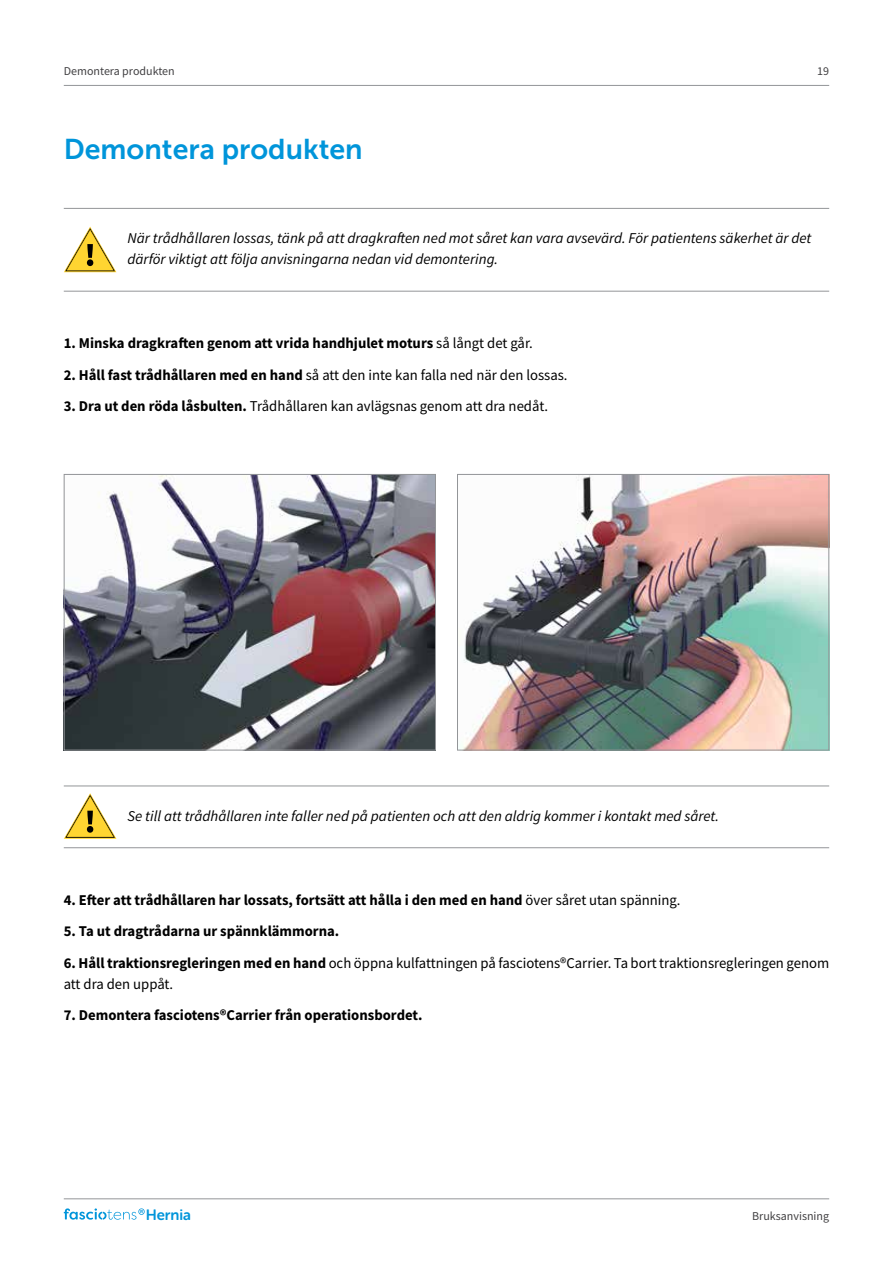
<style>
.page{position:relative;width:893px;height:1263px;background:#fff}
.page>*{position:absolute;margin:0;border:0;box-sizing:border-box;transform-origin:0 0}
.t1{font:28.5px "Museo Sans 700";color:#0095da}
.t2{font:15px/21px "Source Sans Pro";color:#000}
.t3{font:italic 15px/21px "Source Sans Pro";color:#000}
.t4{font:700 15px "Source Sans Pro";color:#000}
.t5{font:15px "Museo Sans Rounded 700";color:#0095da}
.t6{font:12px "Source Sans Pro";color:#414042}
.s1{font-weight:400}
.s2{font-weight:700}
</style>
<div class="page">
<hr style="left:64px;top:85px;width:765px;height:1px;background:#939598">
<hr style="left:64px;top:1198px;width:765px;height:1px;background:#939598">
<svg style="left:64px;top:1208px;width:81px;height:12px"></svg>
<hr style="left:64px;top:291px;width:765px;height:1px;background:#939598">
<hr style="left:64px;top:208px;width:765px;height:1px;background:#939598">
<hr style="left:64px;top:847px;width:765px;height:1px;background:#939598">
<hr style="left:64px;top:786px;width:765px;height:1px;background:#939598">
<svg style="left:64px;top:227px;width:52px;height:45px"></svg>
<svg style="left:64px;top:793px;width:52px;height:46px"></svg>
<img style="left:66px;top:476px;width:368px;height:272px">
<div style="left:64px;top:474px;width:372px;height:276px;border:1px solid #939598"></div>
<img style="left:463px;top:476px;width:364px;height:272px">
<div style="left:457px;top:474px;width:372px;height:276px;border:1px solid #939598"></div>
<p class="t6" style="left:64px;top:63px;width:112px">Demontera produkten</p>
<h1 class="t1" style="left:64px;top:133px;width:300px">Demontera produkten</h1>
<p class="t6" style="left:817px;top:63px;width:13px">19</p>
<p class="t3" style="left:128px;top:227px;width:685px">När trådhållaren lossas, tänk på att dragkraften ned mot såret kan vara avsevärd. För patientens säkerhet är det därför viktigt att följa anvisningarna nedan vid demontering.</p>
<p class="t4" style="left:64px;top:333px;width:471px">1. Minska dragkraften genom att vrida handhjulet moturs <span class="s1">så långt det går.</span></p>
<p class="t2" style="left:64px;top:364px;width:505px"><span class="s2">2. Håll fast trådhållaren med en hand</span> så att den inte kan falla ned när den lossas.</p>
<p class="t2" style="left:64px;top:395px;width:486px"><span class="s2">3. Dra ut den röda låsbulten.</span> Trådhållaren kan avlägsnas genom att dra nedåt.</p>
<p class="t3" style="left:128px;top:805px;width:593px">Se till att trådhållaren inte faller ned på patienten och att den aldrig kommer i kontakt med såret.</p>
<p class="t4" style="left:64px;top:889px;width:618px">4. Efter att trådhållaren har lossats, fortsätt att hålla i den med en hand <span class="s1">över såret utan spänning.</span></p>
<p class="t4" style="left:64px;top:921px;width:277px">5. Ta ut dragtrådarna ur spännklämmorna.</p>
<p class="t2" style="left:64px;top:952px;width:767px"><span class="s2">6. Håll traktionsregleringen med en hand</span> och öppna kulfattningen på fasciotens®Carrier. Ta bort traktionsregleringen genom att dra den uppåt.</p>
<p class="t4" style="left:64px;top:1005px;width:360px">7. Demontera fasciotens®Carrier från operationsbordet.</p>
<p class="t5" style="left:146px;top:1206px;width:47px">Hernia</p>
<p class="t6" style="left:752px;top:1208px;width:79px">Bruksanvisning</p>
</div>
